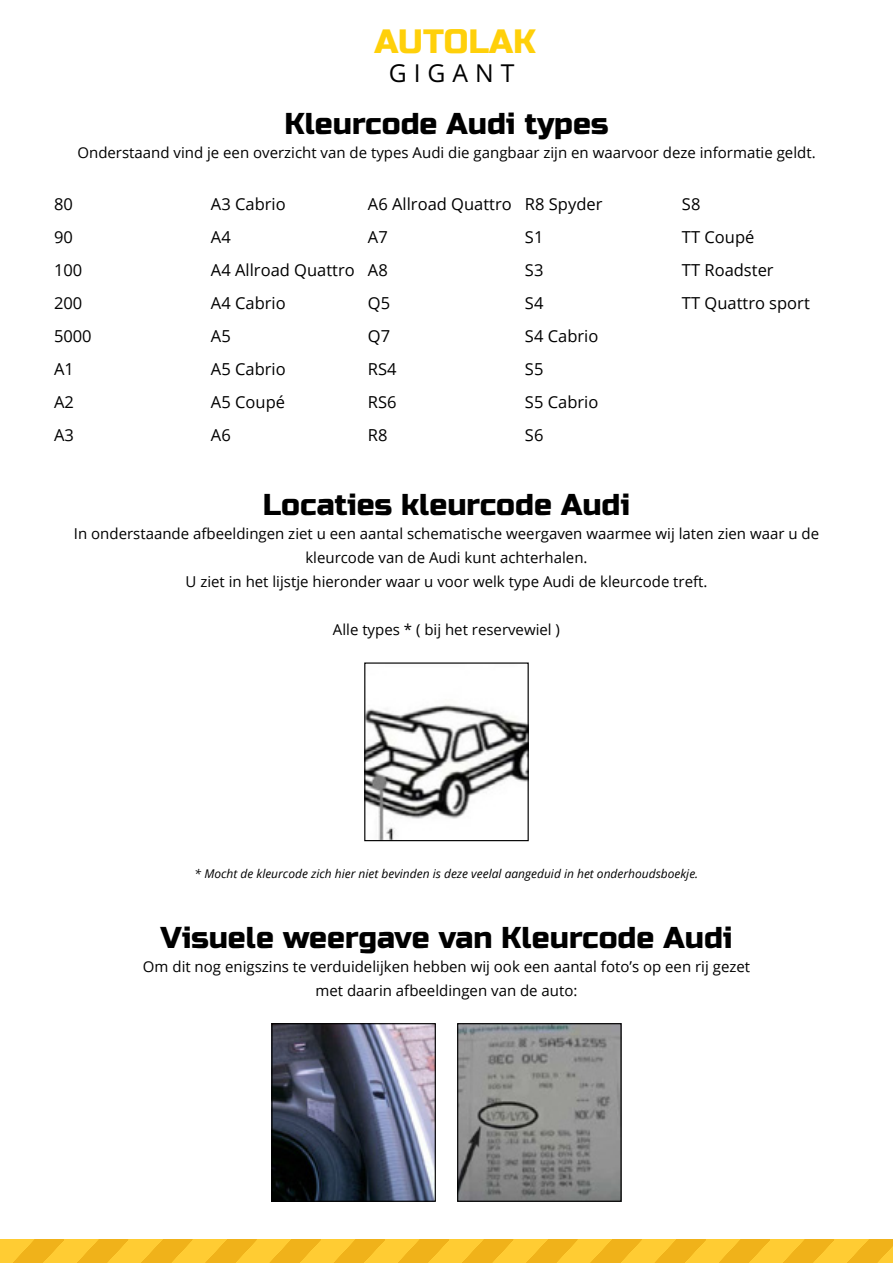
<style>
.page{position:relative;width:893px;height:1263px;background:#fff}
.page>*{position:absolute;margin:0;border:0;box-sizing:border-box;transform-origin:0 0}
.t1{font:33.75px "Russo One";color:#ffd00a}
.t2{font:30px "Russo One";color:#000}
.t3{font:24.75px "Open Sans";letter-spacing:.28em;color:#000}
.t4{font:16.5px/33px "Open Sans";color:#000}
.t5{font:15px/24px "Open Sans";color:#000;text-align:center}
.t6{font:italic 12px "Open Sans";color:#000}
</style>
<div class="page">
<img style="left:366px;top:704px;width:161px;height:135px">
<div style="left:364px;top:662px;width:165px;height:179px;border:1px solid #000"></div>
<img style="left:273px;top:1025px;width:161px;height:175px">
<div style="left:271px;top:1023px;width:165px;height:179px;border:1px solid #000"></div>
<img style="left:459px;top:1025px;width:161px;height:175px">
<div style="left:457px;top:1023px;width:165px;height:179px;border:1px solid #000"></div>
<svg style="left:0;top:1239px;width:892px;height:24px;background:#f7bf27"></svg>
<h1 class="t1" style="left:374px;top:21px;width:163px">AUTOLAK</h1>
<h3 class="t3" style="left:389px;top:59px;width:127px">GIGANT</h3>
<h2 class="t2" style="left:284px;top:113px;width:326px">Kleurcode Audi types</h2>
<p class="t5" style="left:77px;top:143px;width:740px">Onderstaand vind je een overzicht van de types Audi die gangbaar zijn en waarvoor deze informatie geldt.</p>
<p class="t4" style="left:54px;top:189px;width:39px">80<br>90<br>100<br>200<br>5000<br>A1<br>A2<br>A3</p>
<p class="t4" style="left:211px;top:189px;width:145px">A3 Cabrio<br>A4<br>A4 Allroad Quattro<br>A4 Cabrio<br>A5<br>A5 Cabrio<br>A5 Coupé<br>A6</p>
<p class="t4" style="left:368px;top:189px;width:145px">A6 Allroad Quattro<br>A7<br>A8<br>Q5<br>Q7<br>RS4<br>RS6<br>R8</p>
<p class="t4" style="left:525px;top:189px;width:79px">R8 Spyder<br>S1<br>S3<br>S4<br>S4 Cabrio<br>S5<br>S5 Cabrio<br>S6</p>
<p class="t4" style="left:682px;top:189px;width:129px">S8<br>TT Coupé<br>TT Roadster<br>TT Quattro sport</p>
<h2 class="t2" style="left:263px;top:494px;width:369px">Locaties kleurcode Audi</h2>
<p class="t5" style="left:74px;top:523px;width:747px">In onderstaande afbeeldingen ziet u een aantal schematische weergaven waarmee wij laten zien waar u de kleurcode van de Audi kunt achterhalen.<br>U ziet in het lijstje hieronder waar u voor welk type Audi de kleurcode treft.</p>
<p class="t5" style="left:333px;top:619px;width:229px">Alle types * ( bij het reservewiel )</p>
<p class="t6" style="left:195px;top:869px;width:505px">* Mocht de kleurcode zich hier niet bevinden is deze veelal aangeduid in het onderhoudsboekje.</p>
<h2 class="t2" style="left:160px;top:927px;width:573px">Visuele weergave van Kleurcode Audi</h2>
<p class="t5" style="left:143px;top:956px;width:609px">Om dit nog enigszins te verduidelijken hebben wij ook een aantal foto’s op een rij gezet met daarin afbeeldingen van de auto:</p>
</div>
